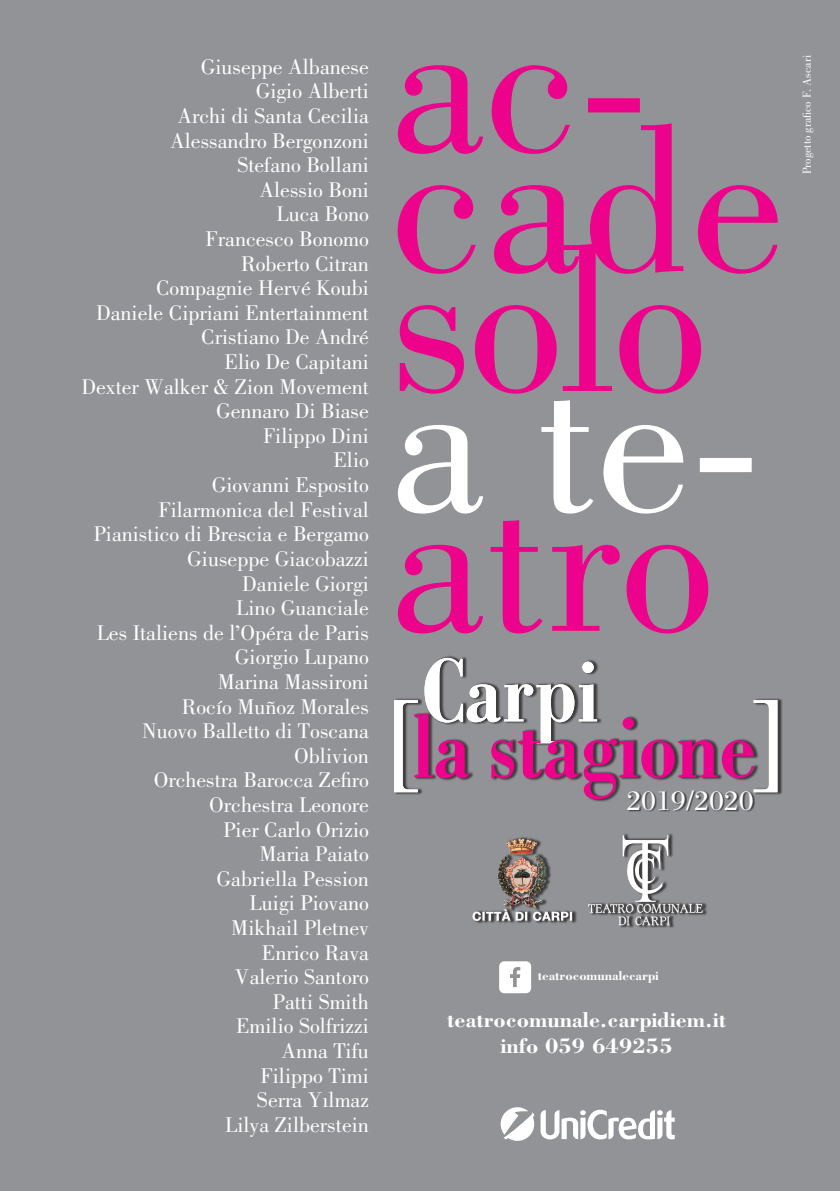
<style>
.page{position:relative;width:840px;height:1191px;background:#fff}
.page>*{position:absolute;margin:0;border:0;box-sizing:border-box;transform-origin:0 0}
.t1{font:112.6px "Times";color:#fff}
.t2{font:28.4px "Bodoni";letter-spacing:.02em;color:#fff}
.t3{font:22px "Bodoni";color:#fff}
.Normale{font:700 22px "Bodoni";color:#fff}
.Normale-2{font:700 13.2px "Bodoni";color:#fff}
.Normale-3{font:12px "Bodoni";color:#fff}
</style>
<div class="page">
<div style="left:0;top:0;width:839px;height:1191px;background:#919396"></div>
<svg style="left:397px;top:520px;width:311px;height:113px"></svg>
<svg style="left:397px;top:400px;width:354px;height:113px"></svg>
<svg style="left:399px;top:274px;width:301px;height:120px"></svg>
<svg style="left:397px;top:123px;width:380px;height:151px"></svg>
<svg style="left:397px;top:65px;width:242px;height:89px"></svg>
<div style="left:473px;top:832px;width:234px;height:95px;background:#231f20;opacity:.75"></div>
<svg style="left:588px;top:835px;width:114px;height:90px"></svg>
<img style="left:505px;top:839px;width:31px;height:15px">
<svg style="left:500px;top:1107px;width:34px;height:33px"></svg>
<svg style="left:540px;top:1109px;width:134px;height:30px"></svg>
<svg style="left:499px;top:961px;width:32px;height:32px"></svg>
<div style="left:394px;top:655px;width:388px;height:146px;background:#231f20;opacity:.75"></div>
<svg style="left:394px;top:658px;width:383px;height:141px"></svg>
<div style="left:627px;top:790px;width:127px;height:21px;background:#231f20;opacity:.75"></div>
<p class="t3" style="left:200px;top:54px;width:170px">Giuseppe Albanese</p>
<p class="t3" style="left:255px;top:79px;width:115px">Gigio Alberti</p>
<p class="t3" style="left:177px;top:103px;width:193px">Archi di Santa Cecilia</p>
<p class="t3" style="left:170px;top:128px;width:200px">Alessandro Bergonzoni</p>
<p class="t3" style="left:237px;top:153px;width:133px">Stefano Bollani</p>
<p class="t3" style="left:259px;top:177px;width:111px">Alessio Boni</p>
<p class="t3" style="left:276px;top:202px;width:94px">Luca Bono</p>
<p class="t3" style="left:205px;top:226px;width:165px">Francesco Bonomo</p>
<p class="t3" style="left:241px;top:251px;width:129px">Roberto Citran</p>
<p class="t3" style="left:156px;top:276px;width:214px">Compagnie Hervé Koubi</p>
<p class="t3" style="left:96px;top:300px;width:274px">Daniele Cipriani Entertainment</p>
<p class="t3" style="left:201px;top:325px;width:169px">Cristiano De André</p>
<p class="t3" style="left:224px;top:349px;width:146px">Elio De Capitani</p>
<p class="t3" style="left:81px;top:374px;width:289px">Dexter Walker &amp; Zion Movement</p>
<p class="t3" style="left:216px;top:399px;width:154px">Gennaro Di Biase</p>
<p class="t3" style="left:263px;top:423px;width:107px">Filippo Dini</p>
<p class="t3" style="left:333px;top:448px;width:37px">Elio</p>
<p class="t3" style="left:211px;top:472px;width:159px">Giovanni Esposito</p>
<p class="t3" style="left:158px;top:497px;width:212px">Filarmonica del Festival</p>
<p class="t3" style="left:94px;top:522px;width:276px">Pianistico di Brescia e Bergamo</p>
<p class="t3" style="left:187px;top:546px;width:183px">Giuseppe Giacobazzi</p>
<p class="t3" style="left:242px;top:571px;width:128px">Daniele Giorgi</p>
<p class="t3" style="left:236px;top:595px;width:134px">Lino Guanciale</p>
<p class="t3" style="left:97px;top:620px;width:273px">Les Italiens de l’Opéra de Paris</p>
<p class="t3" style="left:235px;top:645px;width:135px">Giorgio Lupano</p>
<p class="t3" style="left:218px;top:669px;width:152px">Marina Massironi</p>
<p class="t3" style="left:182px;top:694px;width:188px">Rocío Muñoz Morales</p>
<p class="t3" style="left:142px;top:718px;width:228px">Nuovo Balletto di Toscana</p>
<p class="t3" style="left:294px;top:743px;width:76px">Oblivion</p>
<p class="t3" style="left:154px;top:768px;width:217px">Orchestra Barocca Zefiro</p>
<p class="t3" style="left:209px;top:792px;width:161px">Orchestra Leonore</p>
<p class="t3" style="left:223px;top:817px;width:147px">Pier Carlo Orizio</p>
<p class="t3" style="left:259px;top:841px;width:111px">Maria Paiato</p>
<p class="t3" style="left:216px;top:866px;width:154px">Gabriella Pession</p>
<p class="t3" style="left:249px;top:891px;width:121px">Luigi Piovano</p>
<p class="t3" style="left:231px;top:915px;width:139px">Mikhail Pletnev</p>
<p class="t3" style="left:262px;top:940px;width:108px">Enrico Rava</p>
<p class="t3" style="left:235px;top:964px;width:135px">Valerio Santoro</p>
<p class="t3" style="left:273px;top:989px;width:97px">Patti Smith</p>
<p class="t3" style="left:236px;top:1014px;width:134px">Emilio Solfrizzi</p>
<p class="t3" style="left:281px;top:1038px;width:89px">Anna Tifu</p>
<p class="t3" style="left:260px;top:1063px;width:110px">Filippo Timi</p>
<p class="t3" style="left:257px;top:1087px;width:113px">Serra Yılmaz</p>
<p class="t3" style="left:225px;top:1112px;width:145px">Lilya Zilberstein</p>
<p class="t1" style="left:384px;top:673px;width:39px">[</p>
<p class="t2" style="left:626px;top:784px;width:128px">2019/2020</p>
<p class="Normale-2" style="left:537px;top:967px;width:123px">teatrocomunalecarpi</p>
<p class="Normale" style="left:447px;top:1005px;width:280px">teatrocomunale.carpidiem.it</p>
<p class="Normale" style="left:500px;top:1032px;width:174px">info 059 649255</p>
<p class="Normale-3" style="left:799px;top:174px;width:121px;rotate:-90deg">Progetto grafico F. Ascari</p>
</div>
